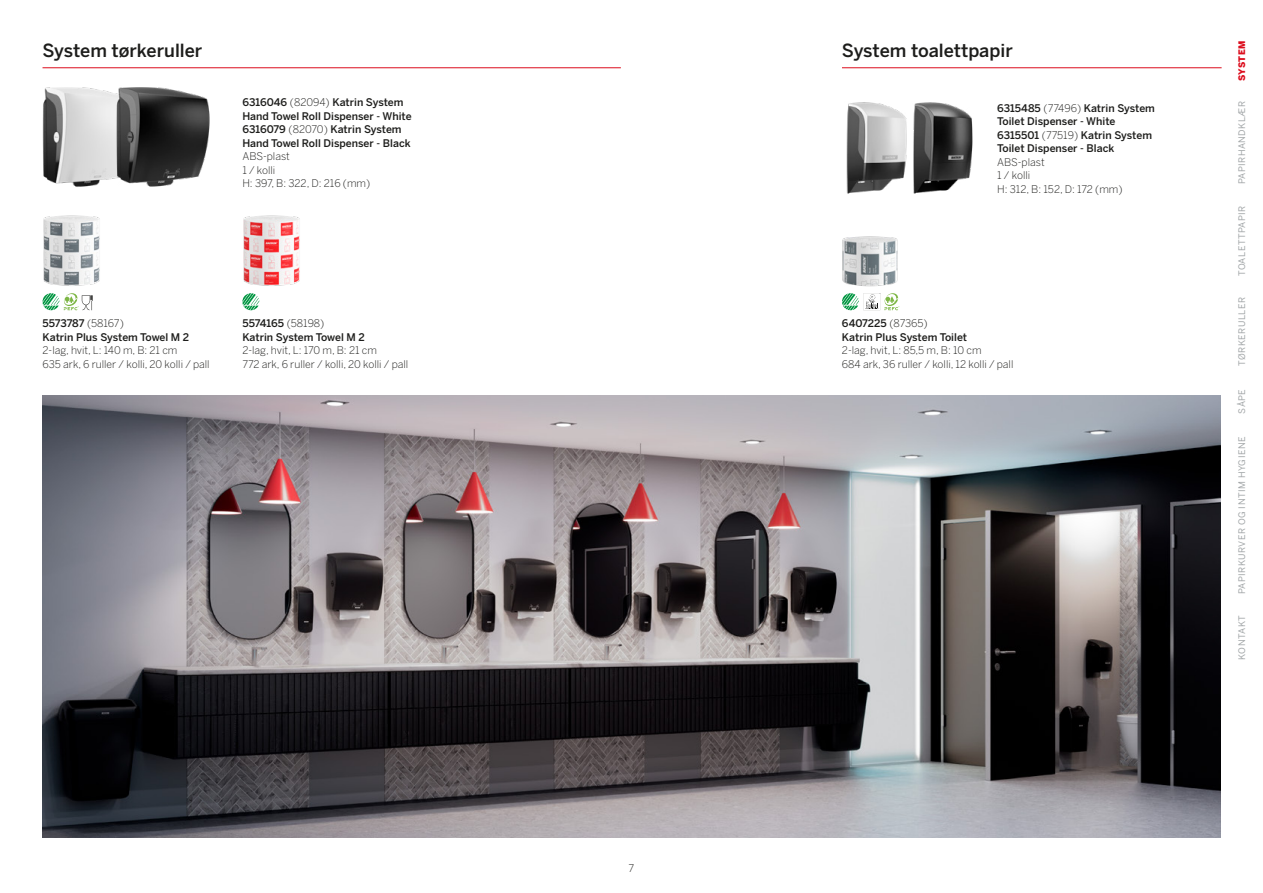
<style>
.page{position:relative;width:1263px;height:893px;background:#fff}
.page>*{position:absolute;margin:0;border:0;box-sizing:border-box;transform-origin:0 0}
.t1{font:500 18px "Benton Sans";color:#1d1d1b}
.t2{font:500 10.5px/13.5px "Benton Sans";color:#1d1d1b}
.t3{font:300 10.5px/13.5px "Benton Sans";color:#1d1d1b}
.t4{font:9px "Benton Sans";letter-spacing:.05em;color:#a1a5a7}
.t5{font:900 9px "Benton Sans";letter-spacing:.03em;color:#dc0d1d}
.s1{font-weight:300}
</style>
<div class="page">
<img style="left:43px;top:395px;width:1177px;height:443px">
<hr style="left:43px;top:67px;width:578px;height:1px;background:#dc0d1d">
<hr style="left:842px;top:67px;width:379px;height:1px;background:#dc0d1d">
<img style="left:43px;top:87px;width:71px;height:100px">
<img style="left:114px;top:87px;width:96px;height:100px">
<img style="left:43px;top:215px;width:57px;height:71px">
<svg style="left:43px;top:293px;width:50px;height:17px"></svg>
<img style="left:243px;top:215px;width:57px;height:71px">
<svg style="left:242px;top:293px;width:17px;height:17px"></svg>
<img style="left:842px;top:236px;width:56px;height:50px">
<svg style="left:842px;top:293px;width:58px;height:17px"></svg>
<img style="left:846px;top:102px;width:61px;height:92px">
<img style="left:913px;top:102px;width:60px;height:92px">
<h1 class="t1" style="left:43px;top:39px;width:161px">System tørkeruller</h1>
<h1 class="t1" style="left:842px;top:39px;width:172px">System toalettpapir</h1>
<p class="t2" style="left:242px;top:95px;width:171px">6316046 <span class="s1">(82094)</span> Katrin System<br>Hand Towel Roll Dispenser - White<br>6316079 <span class="s1">(82070)</span> Katrin System<br>Hand Towel Roll Dispenser - Black</p>
<p class="t3" style="left:242px;top:150px;width:129px">ABS-plast<br>1 / kolli<br>H: 397, B: 322, D: 216 (mm)</p>
<p class="t2" style="left:997px;top:101px;width:159px">6315485 <span class="s1">(77496)</span> Katrin System<br>Toilet Dispenser - White<br>6315501 <span class="s1">(77519)</span> Katrin System<br>Toilet Dispenser - Black</p>
<p class="t3" style="left:997px;top:155px;width:127px">ABS-plast<br>1 / kolli<br>H: 312, B: 152, D: 172 (mm)</p>
<p class="t2" style="left:43px;top:316px;width:148px">5573787 <span class="s1">(58167)<br></span>Katrin Plus System Towel M 2</p>
<p class="t3" style="left:43px;top:343px;width:169px">2-lag, hvit, L: 140 m, B: 21 cm<br>635 ark, 6 ruller / kolli, 20 kolli / pall</p>
<p class="t2" style="left:242px;top:316px;width:124px">5574165 <span class="s1">(58198)<br></span>Katrin System Towel M 2</p>
<p class="t3" style="left:242px;top:343px;width:167px">2-lag, hvit, L: 170 m, B: 21 cm<br>772 ark, 6 ruller / kolli, 20 kolli / pall</p>
<p class="t3" style="left:629px;top:862px;width:7px">7</p>
<p class="t2" style="left:842px;top:316px;width:127px">6407225 <span class="s1">(87365)<br></span>Katrin Plus System Toilet</p>
<p class="t3" style="left:842px;top:343px;width:173px">2-lag, hvit, L: 85,5 m, B: 10 cm<br>684 ark, 36 ruller / kolli, 12 kolli / pall</p>
<p class="t5" style="left:1236px;top:81px;width:42px;rotate:-90deg">SYSTEM</p>
<p class="t4" style="left:1237px;top:184px;width:85px;rotate:-90deg">PAPIRHANDKLÆR</p>
<p class="t4" style="left:1237px;top:276px;width:72px;rotate:-90deg">TOALETTPAPIR</p>
<p class="t4" style="left:1237px;top:366px;width:70px;rotate:-90deg">TØRKERULLER</p>
<p class="t4" style="left:1237px;top:414px;width:26px;rotate:-90deg">SÅPE</p>
<p class="t4" style="left:1237px;top:594px;width:159px;rotate:-90deg">PAPIRKURVER OG INTIM HYGIENE</p>
<p class="t4" style="left:1237px;top:660px;width:46px;rotate:-90deg">KONTAKT</p>
</div>
